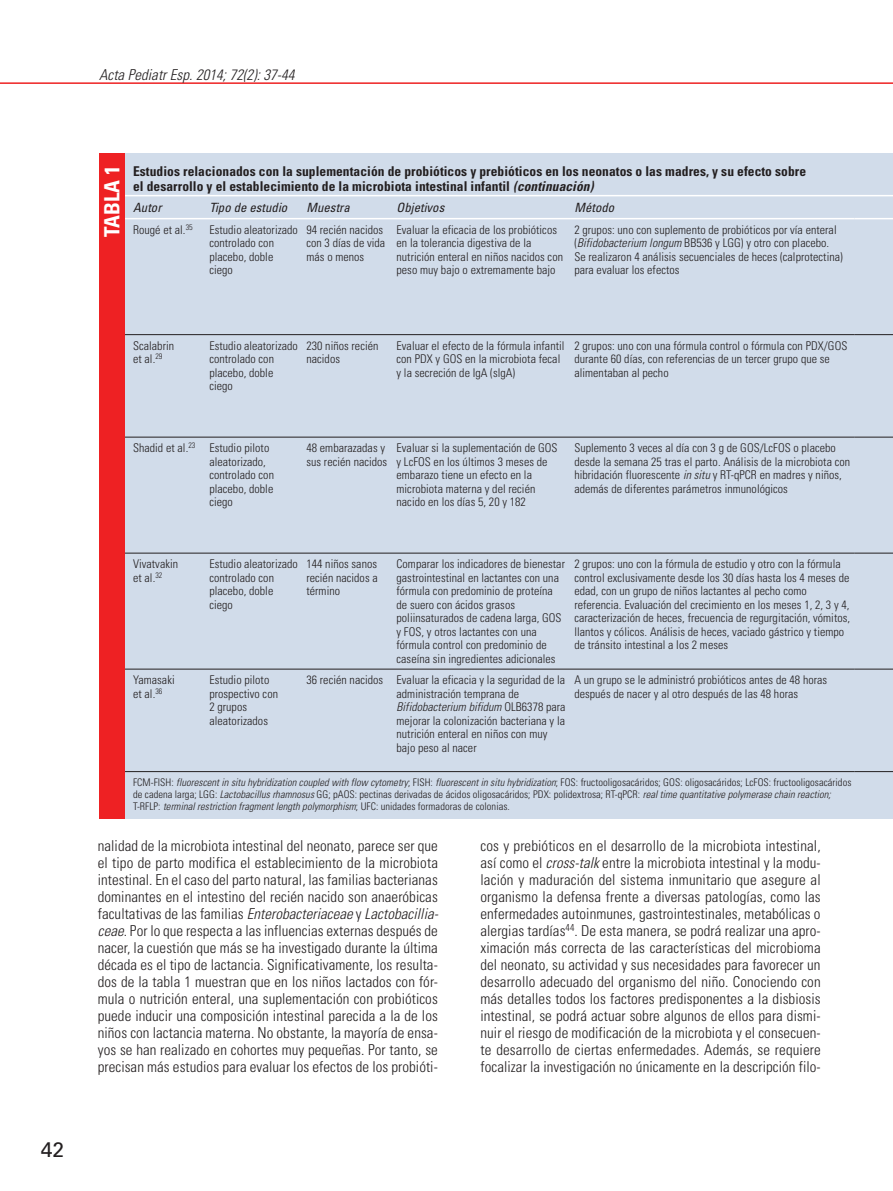
<style>
.page{position:relative;width:893px;height:1191px;background:#fff}
.page>*{position:absolute;margin:0;border:0;box-sizing:border-box;transform-origin:0 0}
.t1{font:700 condensed 21px "Univers LT Std";letter-spacing:.005em;color:#fff}
.t2{font:21px "Univers LT Std";color:#231f20}
.t3{font:300 condensed 15px/17px "Univers LT Std";letter-spacing:.005em;color:#231f20;text-align:justify}
.t4{font:italic 300 condensed 15px "Univers LT Std";letter-spacing:.005em;color:#231f20}
.t5{font:700 condensed 13.5px/15px "Univers LT Std";letter-spacing:.005em;color:#231f20}
.t6{font:italic condensed 12.75px "Univers LT Std";letter-spacing:.005em;color:#231f20}
.t7{font:300 condensed 12px/13.5px "Univers LT Std";letter-spacing:.005em;color:#231f20}
.t8{font:300 condensed 10.5px/12px "Univers LT Std";letter-spacing:.005em;color:#231f20}
.s1{font-style:italic}
</style>
<div class="page">
<hr style="left:0;top:82px;width:893px;height:2px;background:#ee2123">
<div style="left:99px;top:153px;width:794px;height:665px;background:#d1dcea"></div>
<hr style="left:112px;top:195px;width:781px;height:1px;background:#fff">
<hr style="left:112px;top:218px;width:743px;height:1px;background:#fff">
<hr style="left:855px;top:218px;width:38px;height:1px;background:#fff">
<hr style="left:112px;top:437px;width:743px;height:1px;background:#231f20">
<hr style="left:855px;top:437px;width:38px;height:1px;background:#231f20">
<hr style="left:112px;top:553px;width:743px;height:1px;background:#231f20">
<hr style="left:855px;top:553px;width:38px;height:1px;background:#231f20">
<hr style="left:112px;top:669px;width:743px;height:1px;background:#231f20">
<hr style="left:855px;top:669px;width:38px;height:1px;background:#231f20">
<hr style="left:112px;top:334px;width:743px;height:1px;background:#231f20">
<hr style="left:855px;top:334px;width:38px;height:1px;background:#231f20">
<hr style="left:112px;top:771px;width:743px;height:1px;background:#231f20">
<hr style="left:855px;top:771px;width:38px;height:1px;background:#231f20">
<div style="left:99px;top:153px;width:26px;height:665px;background:#ee2123"></div>
<h1 class="t2" style="left:41px;top:1139px;width:25px">42</h1>
<p class="t4" style="left:99px;top:67px;width:197px">Acta Pediatr Esp. 2014; 72(2): 37-44</p>
<h1 class="t1" style="left:102px;top:237px;width:73px;rotate:-90deg">TABLA 1</h1>
<p class="t5" style="left:133px;top:164px;width:674px">Estudios relacionados con la suplementación de probióticos y prebióticos en los neonatos o las madres, y su efecto sobre el desarrollo y el establecimiento de la microbiota intestinal infantil <span class="s1">(continuación)</span></p>
<p class="t6" style="left:133px;top:202px;width:30px">Autor</p>
<p class="t6" style="left:209px;top:202px;width:79px">Tipo de estudio</p>
<p class="t6" style="left:306px;top:202px;width:45px">Muestra</p>
<p class="t6" style="left:396px;top:202px;width:49px">Objetivos</p>
<p class="t6" style="left:574px;top:202px;width:41px">Método</p>
<p class="t7" style="left:133px;top:223px;width:61px">Rougé et al.<sup>35</sup></p>
<p class="t7" style="left:209px;top:223px;width:90px">Estudio aleatorizado controlado con placebo, doble ciego</p>
<p class="t7" style="left:306px;top:223px;width:80px">94 recién nacidos con 3 días de vida más o menos</p>
<p class="t7" style="left:396px;top:223px;width:168px">Evaluar la eficacia de los probióticos en la tolerancia digestiva de la nutrición enteral en niños nacidos con peso muy bajo o extremamente bajo</p>
<p class="t7" style="left:574px;top:223px;width:270px">2 grupos: uno con suplemento de probióticos por vía enteral (<span class="s1">Bifidobacterium longum</span> BB536 y LGG) y otro con placebo.<br>Se realizaron 4 análisis secuenciales de heces (calprotectina) para evaluar los efectos</p>
<p class="t7" style="left:133px;top:339px;width:43px">Scalabrin et al.<sup>29</sup></p>
<p class="t7" style="left:209px;top:339px;width:90px">Estudio aleatorizado controlado con placebo, doble ciego</p>
<p class="t7" style="left:306px;top:339px;width:74px">230 niños recién nacidos</p>
<p class="t7" style="left:396px;top:339px;width:169px">Evaluar el efecto de la fórmula infantil con PDX y GOS en la microbiota fecal y la secreción de IgA (slgA)</p>
<p class="t7" style="left:574px;top:339px;width:274px">2 grupos: uno con una fórmula control o fórmula con PDX/GOS durante 60 días, con referencias de un tercer grupo que se alimentaban al pecho</p>
<p class="t7" style="left:209px;top:442px;width:66px;text-indent:-76px">Shadid et al.<sup>23</sup> Estudio piloto aleatorizado, controlado con placebo, doble ciego</p>
<p class="t7" style="left:306px;top:442px;width:82px">48 embarazadas y sus recién nacidos</p>
<p class="t7" style="left:396px;top:442px;width:163px">Evaluar si la suplementación de GOS y LcFOS en los últimos 3 meses de embarazo tiene un efecto en la microbiota materna y del recién nacido en los días 5, 20 y 182</p>
<p class="t7" style="left:574px;top:442px;width:277px">Suplemento 3 veces al día con 3 g de GOS/LcFOS o placebo desde la semana 25 tras el parto. Análisis de la microbiota con hibridación fluorescente <span class="s1">in situ</span> y RT-qPCR en madres y niños, además de diferentes parámetros inmunológicos</p>
<p class="t7" style="left:133px;top:558px;width:47px">Vivatvakin et al.<sup>32</sup></p>
<p class="t7" style="left:209px;top:558px;width:90px">Estudio aleatorizado controlado con placebo, doble ciego</p>
<p class="t7" style="left:306px;top:558px;width:73px;text-align:justify">144 niños sanos recién nacidos a término</p>
<p class="t7" style="left:396px;top:558px;width:170px">Comparar los indicadores de bienestar gastrointestinal en lactantes con una fórmula con predominio de proteína de suero con ácidos grasos poliinsaturados de cadena larga, GOS y FOS, y otros lactantes con una fórmula control con predominio de caseína sin ingredientes adicionales</p>
<p class="t7" style="left:574px;top:558px;width:277px">2 grupos: uno con la fórmula de estudio y otro con la fórmula control exclusivamente desde los 30 días hasta los 4 meses de edad, con un grupo de niños lactantes al pecho como referencia. Evaluación del crecimiento en los meses 1, 2, 3 y 4, caracterización de heces, frecuencia de regurgitación, vómitos, llantos y cólicos. Análisis de heces, vaciado gástrico y tiempo de tránsito intestinal a los 2 meses</p>
<p class="t7" style="left:133px;top:674px;width:43px">Yamasaki et al.<sup>36</sup></p>
<p class="t7" style="left:209px;top:674px;width:70px">Estudio piloto prospectivo con<br>2 grupos aleatorizados</p>
<p class="t7" style="left:396px;top:674px;width:171px;text-indent:-90px">36 recién nacidos Evaluar la eficacia y la seguridad de la administración temprana de <span class="s1">Bifidobacterium bifidum</span> OLB6378 para mejorar la colonización bacteriana y la nutrición enteral en niños con muy bajo peso al nacer</p>
<p class="t7" style="left:574px;top:674px;width:254px">A un grupo se le administró probióticos antes de 48 horas después de nacer y al otro después de las 48 horas</p>
<p class="t8" style="left:133px;top:777px;width:720px">FCM-FISH: <span class="s1">fluorescent in situ hybridization coupled with flow cytometry</span>; FISH: <span class="s1">fluorescent in situ hybridization</span>; FOS: fructooligosacáridos; GOS: oligosacáridos; LcFOS: fructooligosacáridos de cadena larga; LGG: <span class="s1">Lactobacillus rhamnosus</span> GG; pAOS: pectinas derivadas de ácidos oligosacáridos; PDX: polidextrosa; RT-qPCR: <span class="s1">real time quantitative polymerase chain reaction;<br></span>T-RFLP: <span class="s1">terminal restriction fragment length polymorphism</span>; UFC: unidades formadoras de colonias.</p>
<p class="t3" style="left:98px;top:838px;width:342px">nalidad de la microbiota intestinal del neonato, parece ser que el tipo de parto modifica el establecimiento de la microbiota intestinal. En el caso del parto natural, las familias bacterianas dominantes en el intestino del recién nacido son anaeróbicas facultativas de las familias <span class="s1">Enterobacteriaceae</span> y <span class="s1">Lactobacillia&shy;ceae</span>. Por lo que respecta a las influencias externas después de nacer, la cuestión que más se ha investigado durante la última década es el tipo de lactancia. Significativamente, los resulta&shy;dos de la tabla 1 muestran que en los niños lactados con fór&shy;mula o nutrición enteral, una suplementación con probióticos puede inducir una composición intestinal parecida a la de los niños con lactancia materna. No obstante, la mayoría de ensa&shy;yos se han realizado en cohortes muy pequeñas. Por tanto, se precisan más estudios para evaluar los efectos de los probióti-</p>
<p class="t3" style="left:480px;top:838px;width:342px">cos y prebióticos en el desarrollo de la microbiota intestinal, así como el <span class="s1">cross-talk</span> entre la microbiota intestinal y la modu&shy;lación y maduración del sistema inmunitario que asegure al organismo la defensa frente a diversas patologías, como las enfermedades autoinmunes, gastrointestinales, metabólicas o alergias tardías<sup>44</sup>. De esta manera, se podrá realizar una apro&shy;ximación más correcta de las características del microbioma del neonato, su actividad y sus necesidades para favorecer un desarrollo adecuado del organismo del niño. Conociendo con más detalles todos los factores predisponentes a la disbiosis intestinal, se podrá actuar sobre algunos de ellos para dismi&shy;nuir el riesgo de modificación de la microbiota y el consecuen&shy;te desarrollo de ciertas enfermedades. Además, se requiere focalizar la investigación no únicamente en la descripción filo-</p>
</div>
